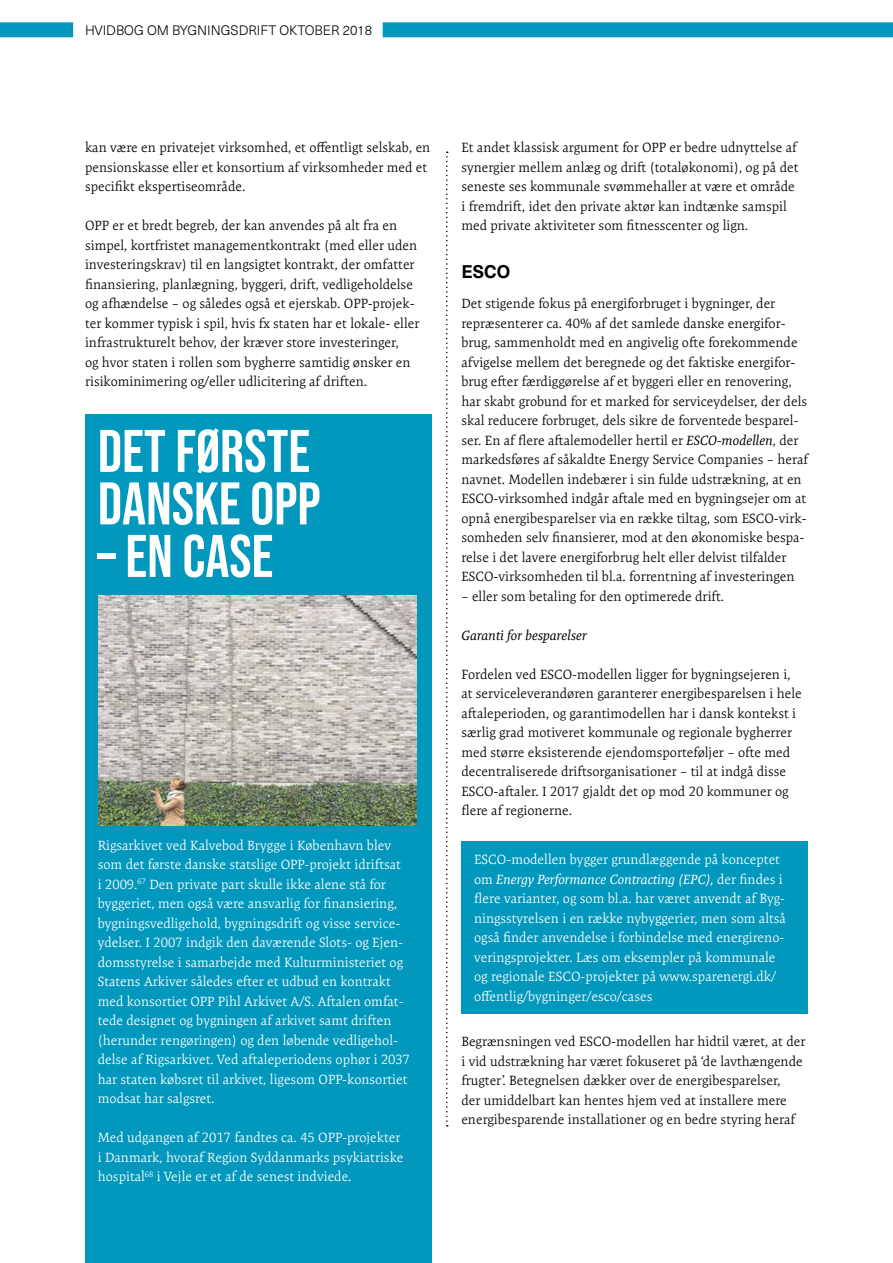
<style>
.page{position:relative;width:893px;height:1263px;background:#fff}
.page>*{position:absolute;margin:0;border:0;box-sizing:border-box;transform-origin:0 0}
.t1{font:60px/52.5px "Bebas Neue";color:#fff}
.t2{font:700 18px "Neue Haas Unica W1 G";color:#000}
.t3{font:300 13.5px/19.5px "Expo Serif Pro";color:#000}
.t4{font:300 13.5px/19.5px "Expo Serif Pro";color:#fff}
.t5{font:300 13.5px "Neue Haas Unica W1 G";color:#000}
.t6{font:italic 13.5px "Expo Serif Pro";color:#000}
.s1{font-weight:400;font-style:italic}
</style>
<div class="page">
<div style="left:0;top:22px;width:73px;height:15px;background:#0297bc"></div>
<div style="left:383px;top:22px;width:510px;height:15px;background:#0297bc"></div>
<div style="left:85px;top:414px;width:346px;height:849px;background:#0297bc"></div>
<svg style="left:446px;top:152px;width:2px;height:975px"></svg>
<div style="left:461px;top:841px;width:346px;height:172px;background:#0297bc"></div>
<img style="left:99px;top:596px;width:317px;height:229px">
<p class="t5" style="left:85px;top:20px;width:289px">HVIDBOG OM BYGNINGSDRIFT OKTOBER 2018</p>
<p class="t3" style="left:85px;top:138px;width:347px">kan være en privatejet virksomhed, et offentligt selskab, en pensionskasse eller et konsortium af virksomheder med et specifikt ekspertiseområde.</p>
<p class="t3" style="left:85px;top:216px;width:336px">OPP er et bredt begreb, der kan anvendes på alt fra en simpel, kortfristet managementkontrakt (med eller uden investeringskrav) til en langsigtet kontrakt, der omfatter finansiering, planlægning, byggeri, drift, vedligeholdelse og afhændelse – og således også et ejerskab. OPP-projek&shy;ter kommer typisk i spil, hvis fx staten har et lokale- eller infrastrukturelt behov, der kræver store investeringer,<br>og hvor staten i rollen som bygherre samtidig ønsker en risikominimering og/eller udlicitering af driften.</p>
<h1 class="t1" style="left:98px;top:424px;width:224px">DET FØRSTE<br>DANSKE OPP</h1>
<h1 class="t1" style="left:98px;top:529px;width:177px">– EN CASE</h1>
<p class="t4" style="left:98px;top:835px;width:314px">Rigsarkivet ved Kalvebod Brygge i København blev som det første danske statslige OPP-projekt idriftsat<br>i 2009.<sup>67</sup> Den private part skulle ikke alene stå for byggeriet, men også være ansvarlig for finansiering, bygningsvedligehold, bygningsdrift og visse service&shy;ydelser. I 2007 indgik den daværende Slots- og Ejen&shy;domsstyrelse i samarbejde med Kulturministeriet og Statens Arkiver således efter et udbud en kontrakt med konsortiet OPP Pihl Arkivet A/S. Aftalen omfat&shy;tede designet og bygningen af arkivet samt driften (herunder rengøringen) og den løbende vedligehol&shy;delse af Rigsarkivet. Ved aftaleperiodens ophør i 2037 har staten købsret til arkivet, ligesom OPP-konsortiet modsat har salgsret.</p>
<p class="t4" style="left:98px;top:1128px;width:307px">Med udgangen af 2017 fandtes ca. 45 OPP-projekter i Danmark, hvoraf Region Syddanmarks psykiatriske hospital<sup>68</sup> i Vejle er et af de senest indviede.</p>
<p class="t3" style="left:461px;top:138px;width:339px">Et andet klassisk argument for OPP er bedre udnyttelse af synergier mellem anlæg og drift (totaløkonomi), og på det seneste ses kommunale svømmehaller at være et område i fremdrift, idet den private aktør kan indtænke samspil med private aktiviteter som fitnesscenter og lign.</p>
<h2 class="t2" style="left:461px;top:258px;width:50px">ESCO</h2>
<p class="t3" style="left:461px;top:294px;width:348px">Det stigende fokus på energiforbruget i bygninger, der repræsenterer ca. 40% af det samlede danske energifor&shy;brug, sammenholdt med en angivelig ofte forekommende afvigelse mellem det beregnede og det faktiske energifor&shy;brug efter færdiggørelse af et byggeri eller en renovering, har skabt grobund for et marked for serviceydelser, der dels skal reducere forbruget, dels sikre de forventede besparel&shy;ser. En af flere aftalemodeller hertil er <span class="s1">ESCO-modellen</span>, der markedsføres af såkaldte Energy Service Companies – heraf navnet. Modellen indebærer i sin fulde udstrækning, at en ESCO-virksomhed indgår aftale med en bygningsejer om at opnå energibesparelser via en række tiltag, som ESCO-virk&shy;somheden selv finansierer, mod at den økonomiske bespa&shy;relse i det lavere energiforbrug helt eller delvist tilfalder ESCO-virksomheden til bl.a. forrentning af investeringen</p>
<p class="t3" style="left:461px;top:586px;width:264px">– eller som betaling for den optimerede drift.</p>
<p class="t6" style="left:461px;top:627px;width:127px">Garanti for besparelser</p>
<p class="t3" style="left:461px;top:664px;width:342px">Fordelen ved ESCO-modellen ligger for bygningsejeren i, at serviceleverandøren garanterer energibesparelsen i hele aftaleperioden, og garantimodellen har i dansk kontekst i særlig grad motiveret kommunale og regionale bygherrer med større eksisterende ejendomsporteføljer – ofte med decentraliserede driftsorganisationer – til at indgå disse ESCO-aftaler. I 2017 gjaldt det op mod 20 kommuner og flere af regionerne.</p>
<p class="t4" style="left:474px;top:850px;width:313px">ESCO-modellen bygger grundlæggende på konceptet om <span class="s1">Energy Performance Contracting (EPC),</span> der findes i flere varianter, og som bl.a. har været anvendt af Byg&shy;ningsstyrelsen i en række nybyggerier, men som altså også finder anvendelse i forbindelse med energireno&shy;veringsprojekter. Læs om eksempler på kommunale og regionale ESCO-projekter på www.sparenergi.dk/ offentlig/bygninger/esco/cases</p>
<p class="t3" style="left:461px;top:1032px;width:346px">Begrænsningen ved ESCO-modellen har hidtil været, at der i vid udstrækning har været fokuseret på ‘de lavthængende frugter’. Betegnelsen dækker over de energibesparelser,<br>der umiddelbart kan hentes hjem ved at installere mere energibesparende installationer og en bedre styring heraf</p>
</div>
